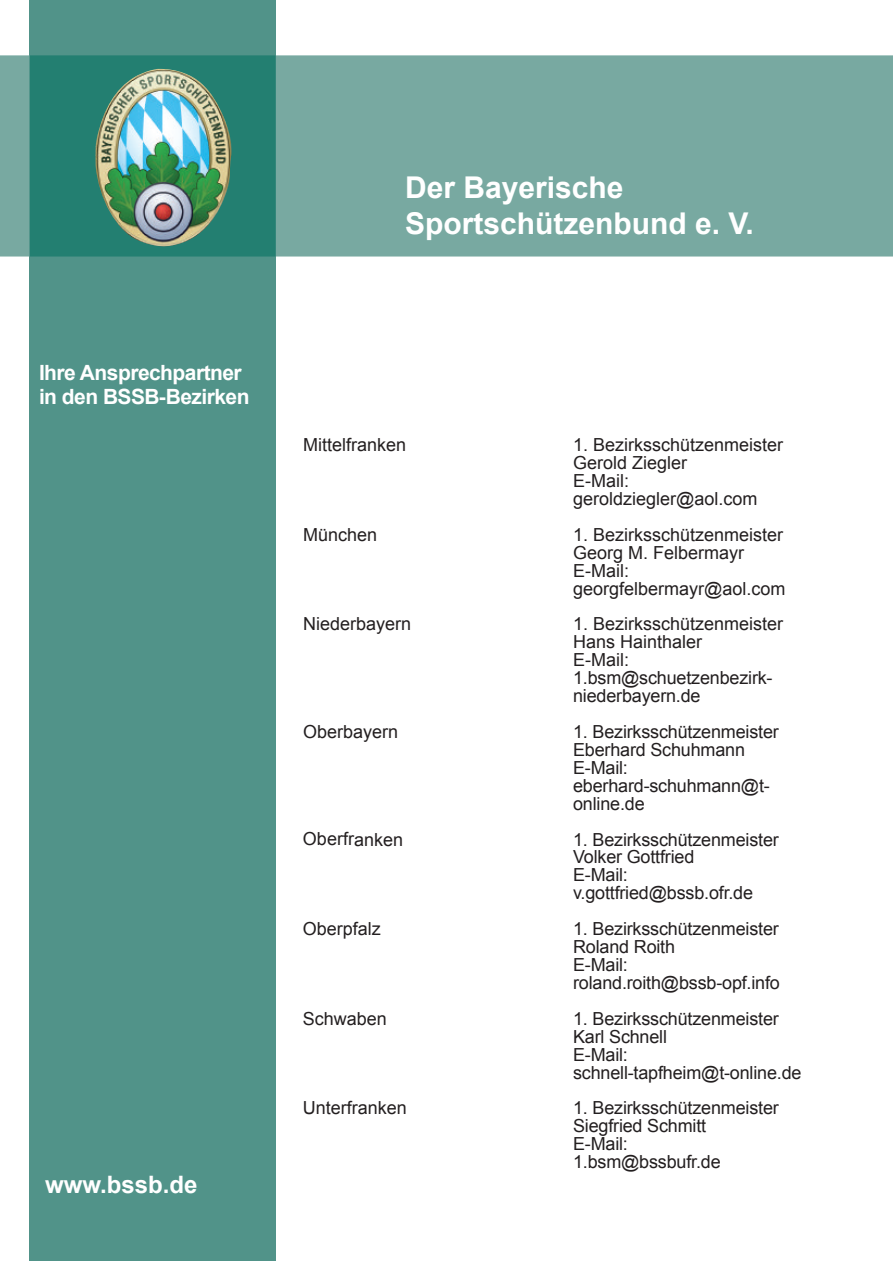
<style>
.page{position:relative;width:893px;height:1263px;background:#fff}
.page>*{position:absolute;margin:0;border:0;box-sizing:border-box;transform-origin:0 0}
.t1{font:700 30px/36px "Arial";color:#fff}
.t2{font:700 24px "Arial";color:#fff}
.t3{font:700 21px/24px "Arial";letter-spacing:-.025em;color:#fff}
.t4{font:18px/17.9px "Arial";letter-spacing:-.01em;color:#231f20}
</style>
<div class="page">
<div style="left:30px;top:0;width:246px;height:1260px;background:#519389"></div>
<div style="left:0;top:55px;width:893px;height:202px;background:#78a9a1"></div>
<div style="left:30px;top:55px;width:246px;height:202px;background:#237f71"></div>
<img style="left:96px;top:69px;width:135px;height:178px">
<p class="t3" style="left:39px;top:361px;width:212px">Ihre Ansprechpartner in den BSSB-Bezirken</p>
<h2 class="t2" style="left:45px;top:1171px;width:154px">www.bssb.de</h2>
<h1 class="t1" style="left:405px;top:170px;width:350px">Der Bayerische<br>Sportschützenbund e. V.</h1>
<p class="t4" style="left:303px;top:436px;width:105px">Mittelfranken</p>
<p class="t4" style="left:303px;top:525px;width:76px">München</p>
<p class="t4" style="left:303px;top:615px;width:110px">Niederbayern</p>
<p class="t4" style="left:303px;top:723px;width:97px">Oberbayern</p>
<p class="t4" style="left:303px;top:830px;width:102px">Oberfranken</p>
<p class="t4" style="left:303px;top:920px;width:80px">Oberpfalz</p>
<p class="t4" style="left:303px;top:1009px;width:86px">Schwaben</p>
<p class="t4" style="left:303px;top:1099px;width:106px">Unterfranken</p>
<p class="t4" style="left:573px;top:436px;width:212px">1. Bezirksschützenmeister<br>Gerold Ziegler<br>E-Mail: geroldziegler@aol.com</p>
<p class="t4" style="left:573px;top:526px;width:214px">1. Bezirksschützenmeister<br>Georg M. Felbermayr<br>E-Mail: georgfelbermayr@aol.com</p>
<p class="t4" style="left:573px;top:615px;width:212px">1. Bezirksschützenmeister<br>Hans Hainthaler<br>E-Mail:<br>1.bsm@schuetzenbezirk&shy;niederbayern.de</p>
<p class="t4" style="left:573px;top:723px;width:207px">1. Bezirksschützenmeister<br>Eberhard Schuhmann<br>E-Mail: eberhard-schuhmann@t&shy;online.de</p>
<p class="t4" style="left:573px;top:830px;width:207px">1. Bezirksschützenmeister<br>Volker Gottfried<br>E-Mail: v.gottfried@bssb.ofr.de</p>
<p class="t4" style="left:573px;top:920px;width:208px">1. Bezirksschützenmeister<br>Roland Roith<br>E-Mail: roland.roith@bssb-opf.info</p>
<p class="t4" style="left:573px;top:1010px;width:230px">1. Bezirksschützenmeister<br>Karl Schnell<br>E-Mail: schnell-tapfheim@t-online.de</p>
<p class="t4" style="left:573px;top:1099px;width:207px">1. Bezirksschützenmeister<br>Siegfried Schmitt<br>E-Mail:<br>1.bsm@bssbufr.de</p>
</div>
